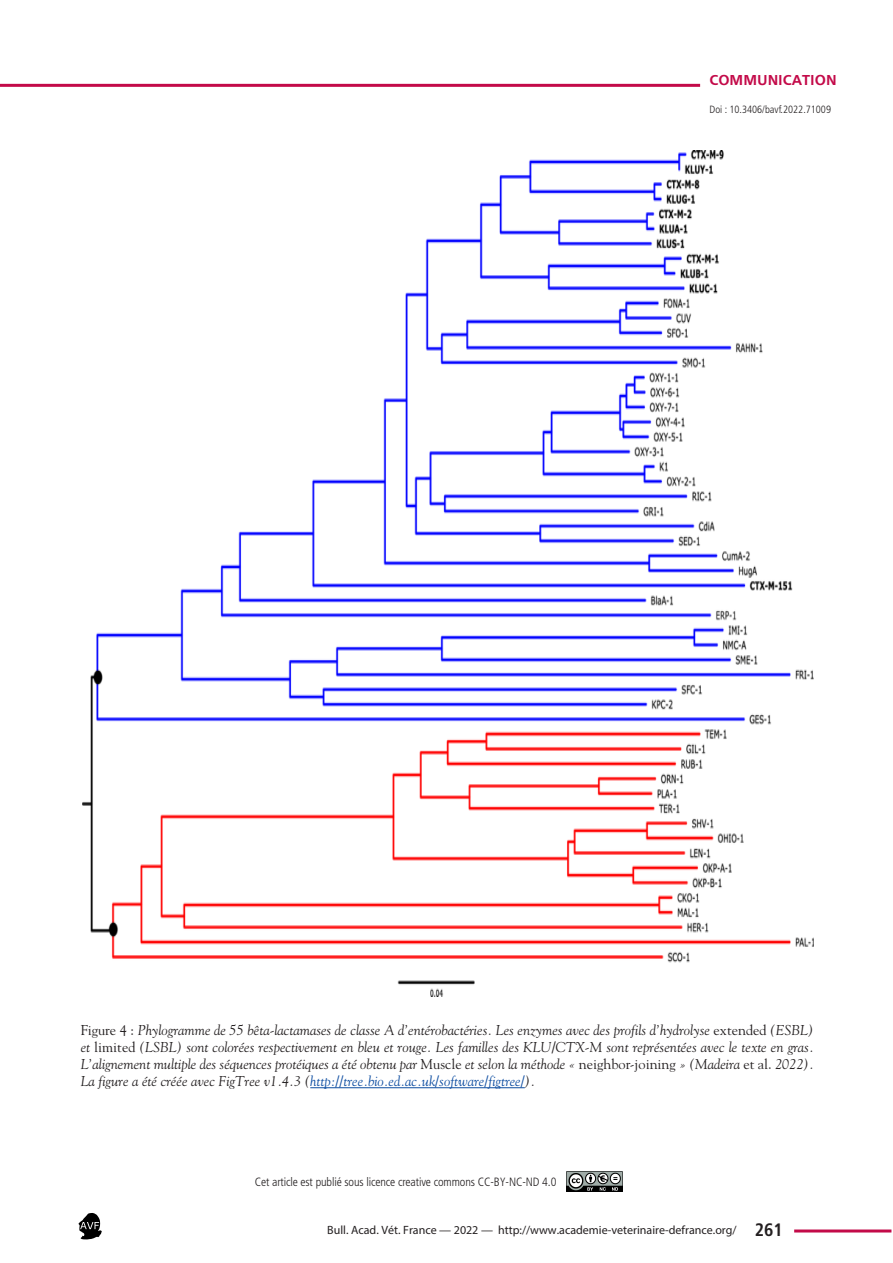
<style>
.page{position:relative;width:893px;height:1263px;background:#fff}
.page>*{position:absolute;margin:0;border:0;box-sizing:border-box;transform-origin:0 0}
.t1{font:700 15px "Frutiger";color:#c30a49}
.t2{font:italic 14.25px/17.1px "Goudy";color:#231f20;text-align:justify}
.t3{font:300 12px "Frutiger";color:#231f20}
.t4{font:300 condensed 12px "Frutiger";letter-spacing:-.01em;color:#231f20}
.t5{font:300 condensed 10.5px "Frutiger";color:#231f20}
.s1{font-style:normal}
.s2{color:#0d4da1}
.s3{font-weight:700;font-stretch:condensed;font-size:18px}
</style>
<div class="page">
<hr style="left:0;top:84px;width:700px;height:3px;background:#c30a49">
<hr style="left:794px;top:1229px;width:97px;height:3px;background:#c30a49">
<svg style="left:78px;top:1213px;width:24px;height:26px"></svg>
<img style="left:566px;top:1171px;width:57px;height:20px">
<img style="left:83px;top:150px;width:730px;height:846px">
<hr style="left:310px;top:1087px;width:215px;height:1px;background:#0d4da1">
<p class="t1" style="left:709px;top:71px;width:129px">COMMUNICATION</p>
<p class="t5" style="left:709px;top:105px;width:123px">Doi : 10.3406/bavf.2022.71009</p>
<p class="t2" style="left:81px;top:1021px;width:735px"><span class="s1">Figure 4 :</span> Phylogramme de 55 bêta-lactamases de classe A d’entérobactéries. Les enzymes avec des profils d’hydrolyse <span class="s1">extended</span> (ESBL) et <span class="s1">limited</span> (LSBL) sont colorées respectivement en bleu et rouge. Les familles des KLU/CTX-M sont représentées avec le texte en gras.<br>L’alignement multiple des séquences protéiques a été obtenu par <span class="s1">Muscle</span> et selon la méthode « <span class="s1">neighbor-joining</span> » (Madeira <span class="s1">et al.</span> 2022).<br>La figure a été créée avec FigTree v1.4.3 (<span class="s2">http://tree.bio.ed.ac.uk/software/figtree/</span>).</p>
<p class="t4" style="left:255px;top:1177px;width:303px">Cet article est publié sous licence creative commons CC-BY-NC-ND 4.0</p>
<p class="t3" style="left:327px;top:1226px;width:457px">Bull. Acad. Vét. France — 2022 — http://www.academie-veterinaire-defrance.org/ <span class="s3">261</span></p>
</div>
